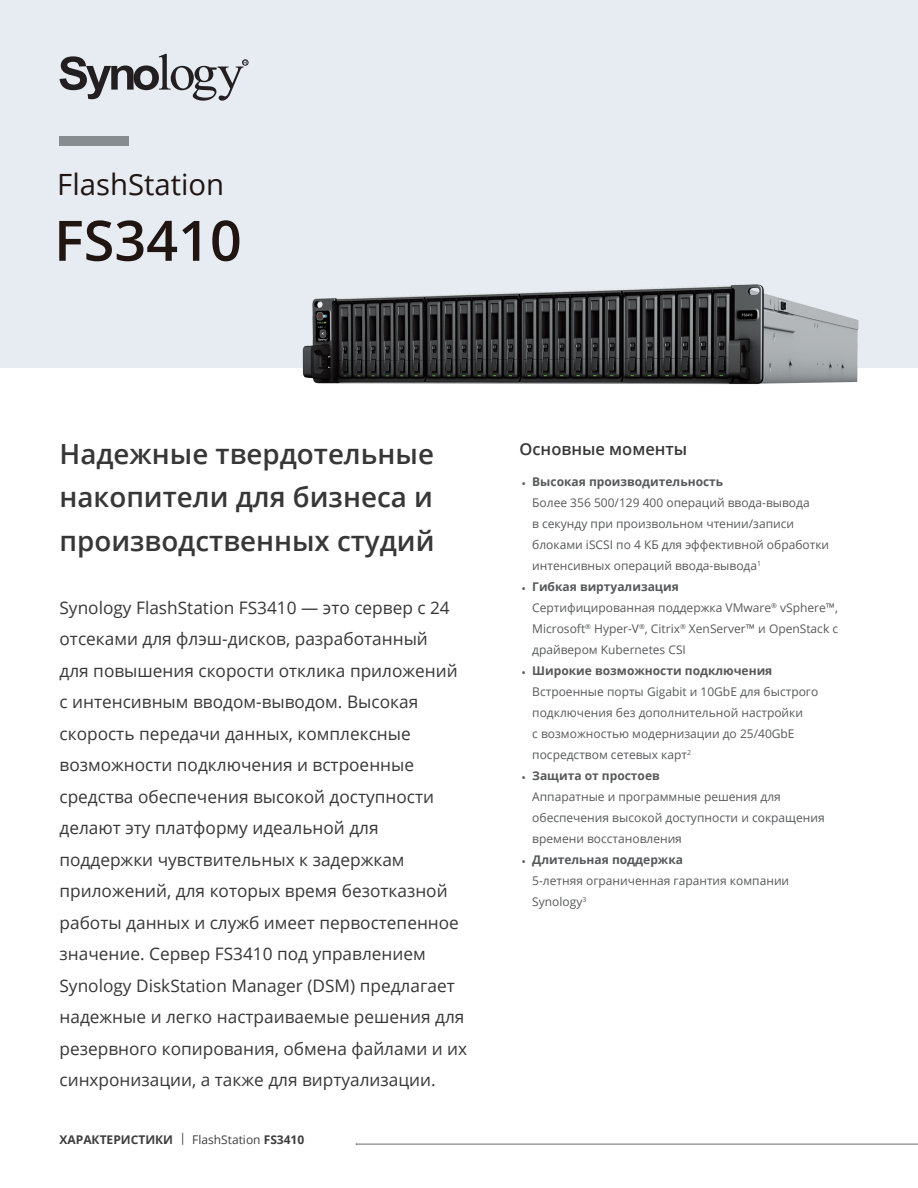
<style>
.page{position:relative;width:918px;height:1188px;background:#fff}
.page>*{position:absolute;margin:0;border:0;box-sizing:border-box;transform-origin:0 0}
.Model_Name{font:600 55.8px "Open Sans";color:#211512}
.Product_Type{font:29.25px "Open Sans";color:#211512}
.Introduction_Title{font:600 27.75px/43.5px "Open Sans";color:#383738;text-align:justify}
.Introduction{font:17.25px/31.5px "Open Sans";color:#383738}
.Selling_Title{font:600 16.5px "Open Sans";color:#383839}
.Selling_Points{font:12px/21px "Open Sans";color:#57585a}
.t1{font:700 12px "Open Sans";color:#57585a}
.t2{font:700 12px "Open Sans";color:#3e3e3f}
.s1{font-weight:400}
</style>
<div class="page">
<div style="left:0;top:0;width:918px;height:368px;background:#e6ecf2"></div>
<div style="left:60px;top:136px;width:69px;height:10px;background:#878c91"></div>
<svg style="left:60px;top:54px;width:188px;height:47px"></svg>
<hr style="left:356px;top:1144px;width:562px;height:1px;background:#6c6d70">
<img style="left:302px;top:284px;width:557px;height:100px">
<p class="Product_Type" style="left:57px;top:165px;width:168px">FlashStation</p>
<p class="Model_Name" style="left:54px;top:202px;width:189px">FS3410</p>
<p class="Introduction_Title" style="left:60px;top:431px;width:377px">Надежные твердотельные накопители для бизнеса и производственных студий</p>
<p class="Introduction" style="left:60px;top:591px;width:409px">Synology FlashStation FS3410 — это сервер с 24 отсеками для флэш-дисков, разработанный<br>для повышения скорости отклика приложений с интенсивным вводом-выводом. Высокая скорость передачи данных, комплексные возможности подключения и встроенные средства обеспечения высокой доступности делают эту платформу идеальной для поддержки чувствительных к задержкам приложений, для которых время безотказной работы данных и служб имеет первостепенное значение. Сервер FS3410 под управлением Synology DiskStation Manager (DSM) предлагает надежные и легко настраиваемые решения для резервного копирования, обмена файлами и их синхронизации, а также для виртуализации.</p>
<p class="t2" style="left:60px;top:1131px;width:246px">ХАРАКТЕРИСТИКИ <span class="s1">| FlashStation</span> FS3410</p>
<p class="Selling_Title" style="left:520px;top:438px;width:169px">Основные моменты</p>
<p class="t1" style="left:522px;top:474px;width:203px"><span class="s1">•</span> Высокая производительность</p>
<p class="Selling_Points" style="left:532px;top:492px;width:298px">Более 356 500/129 400 операций ввода-вывода<br>в секунду при произвольном чтении/записи блоками iSCSI по 4 КБ для эффективной обработки интенсивных операций ввода-вывода<sup>1</sup></p>
<p class="t1" style="left:522px;top:579px;width:159px"><span class="s1">•</span> Гибкая виртуализация</p>
<p class="Selling_Points" style="left:532px;top:597px;width:307px;text-align:justify">Сертифицированная поддержка VMware<sup>®</sup> vSphere™, Microsoft<sup>®</sup> Hyper-V<sup>®</sup>, Citrix<sup>®</sup> XenServer™ и OpenStack с драйвером Kubernetes CSI</p>
<p class="t1" style="left:522px;top:663px;width:252px"><span class="s1">•</span> Широкие возможности подключения</p>
<p class="Selling_Points" style="left:532px;top:681px;width:288px">Встроенные порты Gigabit и 10GbE для быстрого подключения без дополнительной настройки<br>с возможностью модернизации до 25/40GbE посредством сетевых карт<sup>2</sup></p>
<p class="t1" style="left:522px;top:768px;width:140px"><span class="s1">•</span> Защита от простоев</p>
<p class="Selling_Points" style="left:532px;top:786px;width:294px">Аппаратные и программные решения для обеспечения высокой доступности и сокращения времени восстановления</p>
<p class="t1" style="left:522px;top:852px;width:163px"><span class="s1">•</span> Длительная поддержка</p>
<p class="Selling_Points" style="left:532px;top:870px;width:258px">5-летняя ограниченная гарантия компании<br>Synology<sup>3</sup></p>
</div>
